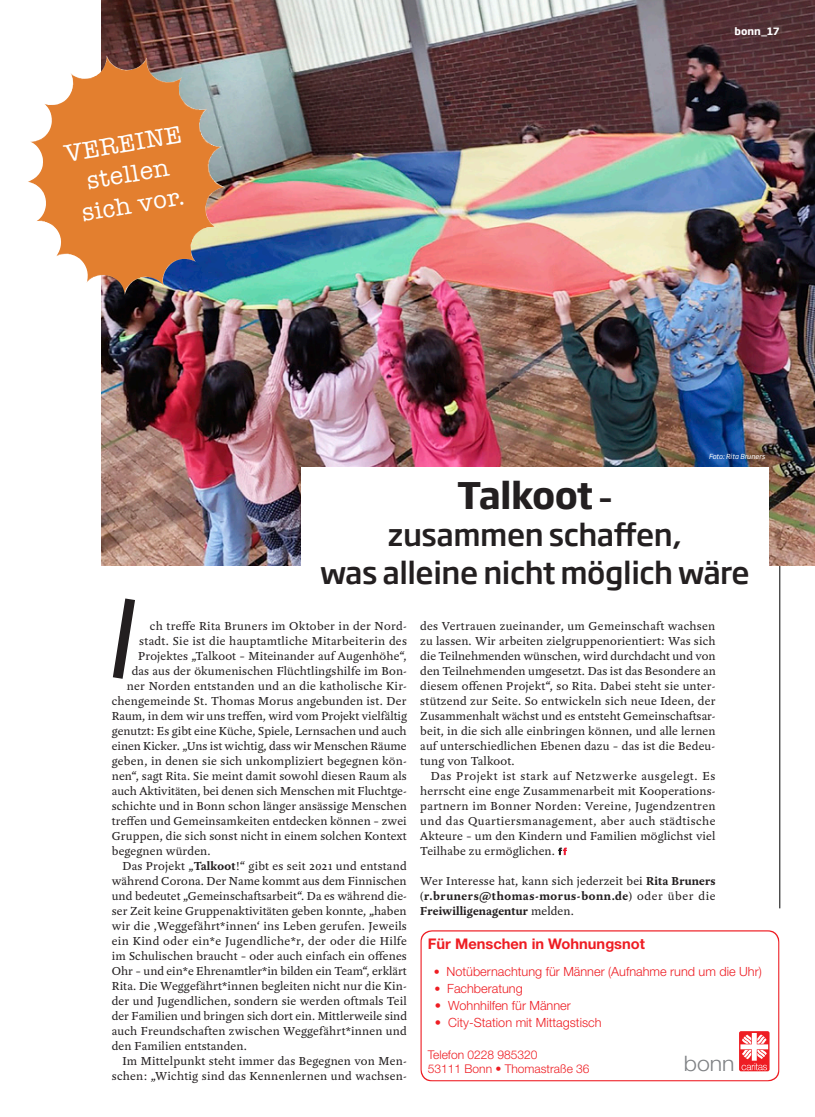
<style>
.page{position:relative;width:815px;height:1117px;background:#fff}
.page>*{position:absolute;margin:0;border:0;box-sizing:border-box;transform-origin:0 0}
.t1{font:700 36.25px "Soho Gothic Std";letter-spacing:-.025em;color:#231f20}
.t2{font:500 30px/37.5px "Soho Gothic Std";letter-spacing:-.015em;color:#231f20;text-align:center}
.t3{font:25px/30.8px "American Typewriter";color:#fff;text-align:center}
.t4{font:300 21.38px "Helvetica Neue";color:#808285;scale:1.08 1}
.t5{font:700 14.62px "Helvetica Neue";color:#ee1d23}
.t6{font:300 12.62px "Helvetica Neue";color:#ee1d23}
.t7{font:12.5px/15px "Yoga OT";letter-spacing:.01em;color:#231f20;text-align:justify}
.t8{font:700 12.5px/15px "Yoga OT";letter-spacing:.05em;color:#231f20;text-align:justify}
.t9{font:12.5px "Yoga OT";letter-spacing:.03em;color:#231f20}
.t10{font:300 12px/14.4px "Helvetica Neue";color:#ee1d23}
.t11{font:700 10px "Soho Gothic Std";color:#fff}
.t12{font:italic 6.88px "Soho Gothic Std";color:#fff}
.s1{font-size:30px}
.s2{font-weight:700}
.s3{font-weight:400}
.s4{font-size:12px}
</style>
<div class="page">
<svg style="left:558px;top:847px;width:9px;height:7px"></svg>
<svg style="left:420px;top:930px;width:360px;height:151px"></svg>
<svg style="left:739px;top:1030px;width:31px;height:41px"></svg>
<svg style="left:740px;top:1032px;width:28px;height:37px"></svg>
<hr style="left:779px;top:51px;width:1px;height:857px;background:#000">
<img style="left:102px;top:0;width:713px;height:565px">
<img style="left:28px;top:55px;width:197px;height:239px">
<div style="left:301px;top:467px;width:468px;height:132px;background:#fff"></div>
<h3 class="t3" style="left:62px;top:138px;width:120px;rotate:-10deg">VEREINE stellen sich vor.</h3>
<p class="t11" style="left:735px;top:24px;width:46px">bonn_17</p>
<p class="t12" style="left:709px;top:452px;width:58px">Foto: Rita Bruners</p>
<h1 class="t1" style="left:457px;top:471px;width:157px">Talkoot <span class="s1">–</span></h1>
<h2 class="t2" style="left:320px;top:516px;width:431px">zusammen schaffen,<br>was alleine nicht möglich wäre</h2>
<p class="t7" style="left:150px;top:618px;width:258px">ch treffe Rita Bruners im Oktober in der Nord-</p>
<p class="t7" style="left:139px;top:633px;width:269px">stadt. Sie ist die hauptamtliche Mitarbeiterin des</p>
<p class="t7" style="left:138px;top:648px;width:270px">Projektes „Talkoot – Miteinander auf Augenhöhe“,</p>
<p class="t7" style="left:132px;top:663px;width:277px">das aus der ökumenischen Flüchtlingshilfe im Bon-</p>
<p class="t7" style="left:127px;top:678px;width:281px">ner Norden entstanden und an die katholische Kir-</p>
<p class="t7" style="left:112px;top:693px;width:296px">chengemeinde St. Thomas Morus angebunden ist. Der</p>
<p class="t7" style="left:112px;top:708px;width:297px">Raum, in dem wir uns treffen, wird vom Projekt vielfältig</p>
<p class="t7" style="left:112px;top:723px;width:296px">genutzt: Es gibt eine Küche, Spiele, Lernsachen und auch</p>
<p class="t7" style="left:112px;top:738px;width:296px">einen Kicker. „Uns ist wichtig, dass wir Menschen Räume</p>
<p class="t7" style="left:112px;top:753px;width:297px">geben, in denen sie sich unkompliziert begegnen kön-</p>
<p class="t7" style="left:112px;top:768px;width:297px">nen“, sagt Rita. Sie meint damit sowohl diesen Raum als</p>
<p class="t7" style="left:112px;top:783px;width:296px">auch Aktivitäten, bei denen sich Menschen mit Fluchtge-</p>
<p class="t7" style="left:112px;top:798px;width:297px">schichte und in Bonn schon länger ansässige Menschen</p>
<p class="t7" style="left:112px;top:813px;width:296px">treffen und Gemeinsamkeiten entdecken können – zwei</p>
<p class="t7" style="left:112px;top:828px;width:296px">Gruppen, die sich sonst nicht in einem solchen Kontext</p>
<p class="t7" style="left:112px;top:843px;width:100px">begegnen würden.</p>
<p class="t7" style="left:122px;top:858px;width:286px">Das Projekt „<span class="s2">Talkoot</span>!“ gibt es seit 2021 und entstand</p>
<p class="t7" style="left:112px;top:873px;width:296px">während Corona. Der Name kommt aus dem Finnischen</p>
<p class="t7" style="left:112px;top:888px;width:297px">und bedeutet „Gemeinschaftsarbeit“. Da es während die-</p>
<p class="t7" style="left:112px;top:903px;width:296px">ser Zeit keine Gruppenaktivitäten geben konnte, „haben</p>
<p class="t7" style="left:112px;top:918px;width:297px">wir die ,Weggefährt*innen‘ ins Leben gerufen. Jeweils</p>
<p class="t9" style="left:112px;top:934px;width:297px">ein Kind oder ein*e Jugendliche*r, der oder die Hilfe</p>
<p class="t7" style="left:112px;top:948px;width:297px">im Schulischen braucht – oder auch einfach ein offenes</p>
<p class="t7" style="left:112px;top:963px;width:297px">Ohr – und ein*e Ehrenamtler*in bilden ein Team“, erklärt</p>
<p class="t7" style="left:112px;top:978px;width:296px">Rita. Die Weggefährt*innen begleiten nicht nur die Kin-</p>
<p class="t7" style="left:112px;top:993px;width:296px">der und Jugendlichen, sondern sie werden oftmals Teil</p>
<p class="t7" style="left:112px;top:1008px;width:297px">der Familien und bringen sich dort ein. Mittlerweile sind</p>
<p class="t7" style="left:112px;top:1023px;width:297px">auch Freundschaften zwischen Weggefährt*innen und</p>
<p class="t7" style="left:112px;top:1038px;width:137px">den Familien entstanden.</p>
<p class="t7" style="left:122px;top:1053px;width:286px">Im Mittelpunkt steht immer das Begegnen von Men-</p>
<p class="t7" style="left:112px;top:1068px;width:297px">schen: „Wichtig sind das Kennenlernen und wachsen-</p>
<p class="t7" style="left:420px;top:618px;width:297px">des Vertrauen zueinander, um Gemeinschaft wachsen zu lassen. Wir arbeiten zielgruppenorientiert: Was sich die Teilnehmenden wünschen, wird durchdacht und von den Teilnehmenden umgesetzt. Das ist das Besondere an diesem offenen Projekt“, so Rita. Dabei steht sie unter&shy;stützend zur Seite. So entwickeln sich neue Ideen, der Zusammenhalt wächst und es entsteht Gemeinschaftsar&shy;beit, in die sich alle einbringen können, und alle lernen auf unterschiedlichen Ebenen dazu – das ist die Bedeu&shy;tung von Talkoot.</p>
<p class="t7" style="left:420px;top:768px;width:297px;text-indent:11px">Das Projekt ist stark auf Netzwerke ausgelegt. Es herrscht eine enge Zusammenarbeit mit Kooperations&shy;partnern im Bonner Norden: Vereine, Jugendzentren und das Quartiersmanagement, aber auch städtische Akteure – um den Kindern und Familien möglichst viel Teilhabe zu ermöglichen.</p>
<p class="t8" style="left:420px;top:873px;width:297px"><span class="s3">Wer Interesse hat, kann sich jederzeit bei</span> Rita Bruners <span class="s3">(</span>r.bruners@thomas-morus-bonn.de<span class="s3">) oder über die </span>Freiwilligenagentur <span class="s3">melden.</span></p>
<p class="t5" style="left:428px;top:934px;width:219px">Für Menschen in Wohnungsnot</p>
<p class="t6" style="left:434px;top:963px;width:329px"><span class="s4">•</span> Notübernachtung für Männer (Aufnahme rund um die Uhr)</p>
<p class="t6" style="left:435px;top:980px;width:90px"><span class="s4">•</span> Fachberatung</p>
<p class="t6" style="left:435px;top:997px;width:137px">• Wohnhilfen für Männer</p>
<p class="t6" style="left:435px;top:1014px;width:168px">• City-Station mit Mittagstisch</p>
<p class="t10" style="left:428px;top:1046px;width:163px">Telefon 0228 985320<br>53111 Bonn • Thomastraße 36</p>
<h3 class="t4" style="left:684px;top:1050px;width:49px">bonn</h3>
</div>
